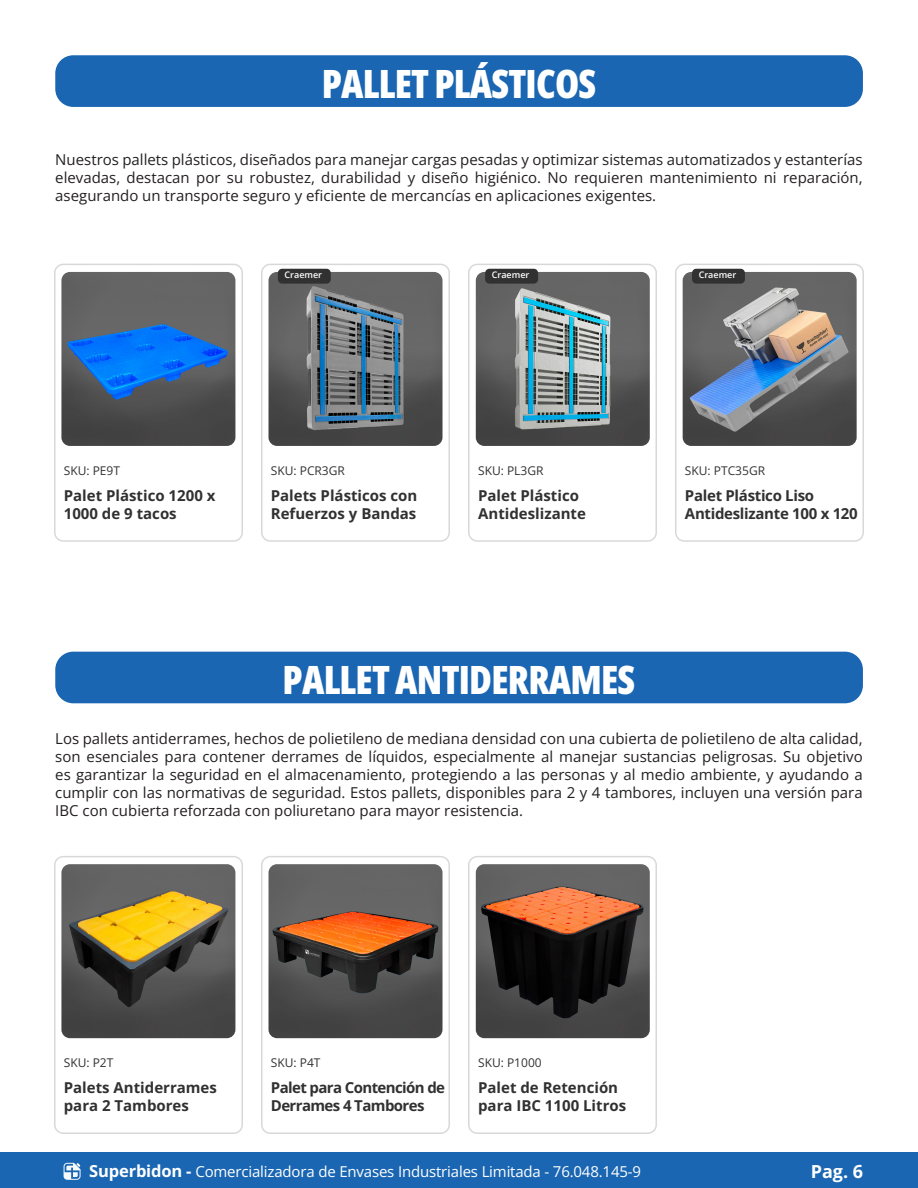
<style>
.page{position:relative;width:918px;height:1188px;background:#fff}
.page>*{position:absolute;margin:0;border:0;box-sizing:border-box;transform-origin:0 0}
.t1{font:800 39px "Open Sans Condensed";letter-spacing:-.02em;color:#fff}
.t2{font:700 18px "Open Sans";color:#fff}
.t3{font:15px/18px "Open Sans";color:#231f20;text-align:justify}
.t4{font:700 15px/18px "Open Sans";color:#323131}
.t5{font:15px "Open Sans";letter-spacing:-.01em;color:#fff}
.t6{font:700 15px/18px "Open Sans";letter-spacing:-.02em;color:#323131}
.t7{font:700 15px/18px "Open Sans";letter-spacing:-.04em;color:#323131}
.t8{font:12px "Open Sans";color:#323131}
.t9{font:600 9px "Open Sans";color:#fff}
.s1{font-weight:700;font-size:16.5px}
</style>
<div class="page">
<div style="left:0;top:1153px;width:918px;height:35px;background:#1a66b2"></div>
<svg style="left:64px;top:1163px;width:16px;height:17px"></svg>
<div style="left:55px;top:55px;width:808px;height:52px;background:#1a66b2;border-radius:18px"></div>
<div style="left:54px;top:264px;width:189px;height:278px;border:2px solid #393d3f;border-radius:9px"></div>
<div style="left:261px;top:264px;width:189px;height:278px;border:2px solid #393d3f;border-radius:9px"></div>
<div style="left:468px;top:264px;width:189px;height:278px;border:2px solid #393d3f;border-radius:9px"></div>
<div style="left:675px;top:264px;width:189px;height:278px;border:2px solid #393d3f;border-radius:9px"></div>
<img style="left:61px;top:272px;width:174px;height:174px">
<img style="left:269px;top:272px;width:174px;height:174px">
<img style="left:476px;top:272px;width:174px;height:174px">
<img style="left:683px;top:272px;width:174px;height:174px">
<div style="left:278px;top:269px;width:53px;height:15px;background:#323131;border-radius:4px"></div>
<div style="left:485px;top:269px;width:53px;height:15px;background:#323131;border-radius:4px"></div>
<div style="left:692px;top:269px;width:53px;height:15px;background:#323131;border-radius:4px"></div>
<div style="left:55px;top:652px;width:808px;height:51px;background:#1a66b2;border-radius:18px"></div>
<div style="left:54px;top:856px;width:189px;height:278px;border:2px solid #393d3f;border-radius:9px"></div>
<div style="left:261px;top:856px;width:189px;height:278px;border:2px solid #393d3f;border-radius:9px"></div>
<div style="left:468px;top:856px;width:189px;height:278px;border:2px solid #393d3f;border-radius:9px"></div>
<img style="left:61px;top:864px;width:174px;height:174px">
<img style="left:269px;top:864px;width:174px;height:174px">
<img style="left:476px;top:864px;width:174px;height:174px">
<p class="t1" style="left:322px;top:54px;width:276px">PALLET PLÁSTICOS</p>
<p class="t3" style="left:55px;top:151px;width:809px">Nuestros pallets plásticos, diseñados para manejar cargas pesadas y optimizar sistemas automatizados y estanterías elevadas, destacan por su robustez, durabilidad y diseño higiénico. No requieren mantenimiento ni reparación, asegurando un transporte seguro y eficiente de mercancías en aplicaciones exigentes.</p>
<p class="t9" style="left:285px;top:269px;width:39px">Craemer</p>
<p class="t9" style="left:492px;top:269px;width:39px">Craemer</p>
<p class="t9" style="left:699px;top:269px;width:39px">Craemer</p>
<p class="t8" style="left:64px;top:462px;width:58px">SKU: PE9T</p>
<p class="t8" style="left:271px;top:462px;width:76px">SKU: PCR3GR</p>
<p class="t8" style="left:478px;top:462px;width:67px">SKU: PL3GR</p>
<p class="t8" style="left:685px;top:462px;width:82px">SKU: PTC35GR</p>
<p class="t4" style="left:64px;top:486px;width:153px">Palet Plástico 1200 x<br>1000 de 9 tacos</p>
<p class="t4" style="left:271px;top:486px;width:148px">Palets Plásticos con<br>Refuerzos y Bandas</p>
<p class="t4" style="left:478px;top:486px;width:109px">Palet Plástico<br>Antideslizante</p>
<p class="t6" style="left:685px;top:486px;width:174px">Palet Plástico Liso<br>Antideslizante 100 x 120</p>
<p class="t1" style="left:283px;top:650px;width:354px">PALLET ANTIDERRAMES</p>
<p class="t3" style="left:55px;top:729px;width:809px">Los pallets antiderrames, hechos de polietileno de mediana densidad con una cubierta de polietileno de alta calidad,</p>
<p class="t3" style="left:55px;top:747px;width:809px">son esenciales para contener derrames de líquidos, especialmente al manejar sustancias peligrosas. Su objetivo es garantizar la seguridad en el almacenamiento, protegiendo a las personas y al medio ambiente, y ayudando a cumplir con las normativas de seguridad. Estos pallets, disponibles para 2 y 4 tambores, incluyen una versión para IBC con cubierta reforzada con poliuretano para mayor resistencia.</p>
<p class="t8" style="left:64px;top:1055px;width:51px">SKU: P2T</p>
<p class="t8" style="left:271px;top:1055px;width:51px">SKU: P4T</p>
<p class="t8" style="left:478px;top:1055px;width:65px">SKU: P1000</p>
<p class="t4" style="left:64px;top:1078px;width:155px">Palets Antiderrames para 2 Tambores</p>
<p class="t7" style="left:271px;top:1078px;width:176px">Palet para Contención de<br>Derrames 4 Tambores</p>
<p class="t4" style="left:478px;top:1078px;width:150px">Palet de Retención para IBC 1100 Litros</p>
<p class="t5" style="left:89px;top:1161px;width:553px"><span class="s1">Superbidon -</span> Comercializadora de Envases Industriales Limitada - 76.048.145-9</p>
<p class="t2" style="left:811px;top:1159px;width:54px">Pag. 6</p>
</div>
